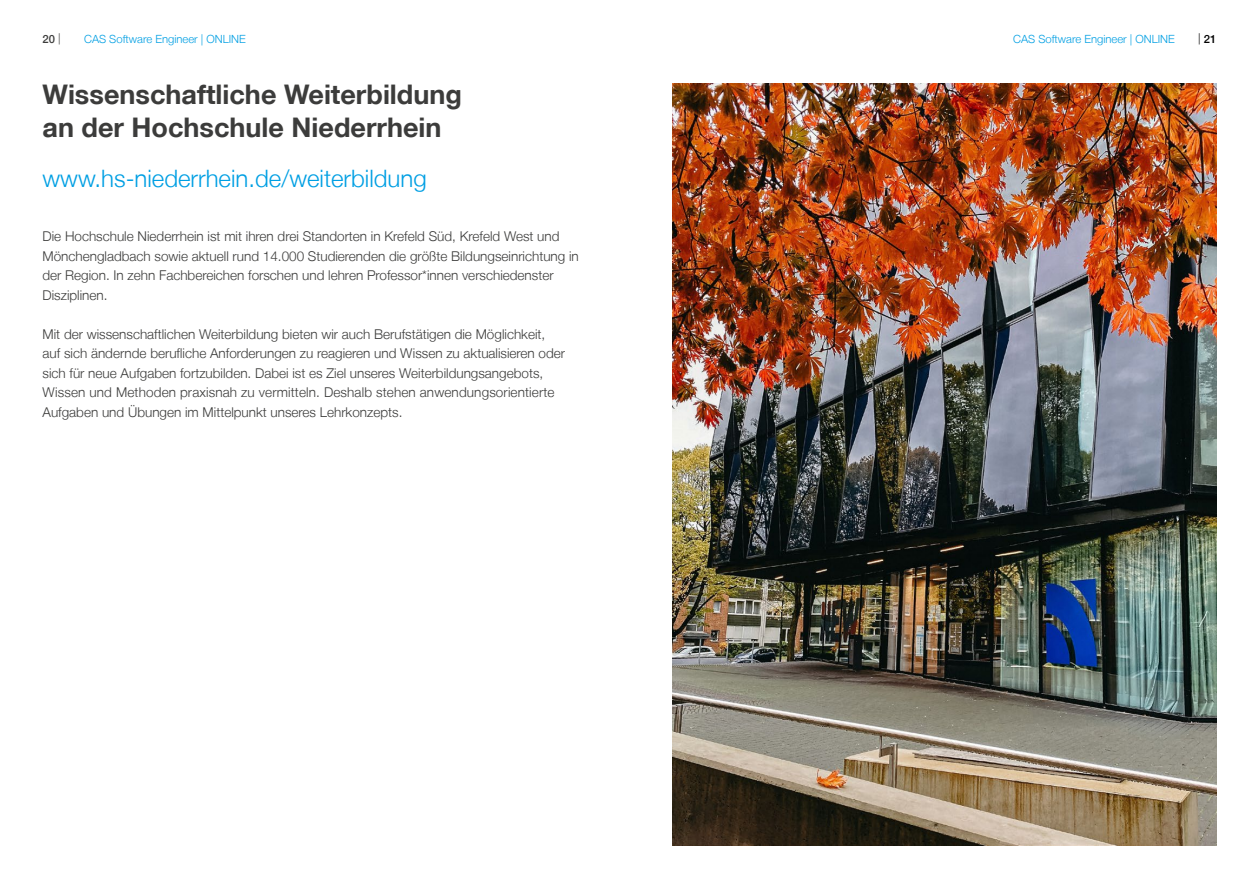
<style>
.page{position:relative;width:1259px;height:893px;background:#fff}
.page>*{position:absolute;margin:0;border:0;box-sizing:border-box;transform-origin:0 0}
.t1{font:700 27px/32.4px "Helvetica Neue LT";color:#3c3c3b}
.t2{font:300 24px "Helvetica Neue LT";color:#009fe3}
.t3{font:300 13.5px/19.5px "Helvetica Neue LT";color:#3c3c3b}
.t4{font:300 11.25px "Helvetica Neue LT";color:#009fe3}
.t5{font:500 11.25px "Helvetica Neue LT";color:#3c3c3b}
.t6{font:500 11.25px "Helvetica Neue LT";color:#000}
.s1{font-weight:300}
</style>
<div class="page">
<img style="left:672px;top:84px;width:544px;height:762px">
<p class="t5" style="left:43px;top:32px;width:20px">20<span class="s1">|</span></p>
<p class="t4" style="left:84px;top:32px;width:163px">CAS Software Engineer | ONLINE</p>
<p class="t4" style="left:1013px;top:32px;width:163px">CAS Software Engineer | ONLINE</p>
<p class="t6" style="left:1198px;top:33px;width:20px"><span class="s1">|</span> 21</p>
<h1 class="t1" style="left:43px;top:78px;width:421px">Wissenschaftliche Weiterbildung an der Hochschule Niederrhein</h1>
<h2 class="t2" style="left:43px;top:164px;width:386px">www.hs-niederrhein.de/weiterbildung</h2>
<p class="t3" style="left:43px;top:226px;width:538px">Die Hochschule Niederrhein ist mit ihren drei Standorten in Krefeld Süd, Krefeld West und Mönchengladbach sowie aktuell rund 14.000 Studierenden die größte Bildungseinrichtung in der Region. In zehn Fachbereichen forschen und lehren Professor*innen verschiedenster Disziplinen.</p>
<p class="t3" style="left:43px;top:324px;width:524px">Mit der wissenschaftlichen Weiterbildung bieten wir auch Berufstätigen die Möglichkeit, auf sich ändernde berufliche Anforderungen zu reagieren und Wissen zu aktualisieren oder sich für neue Aufgaben fortzubilden. Dabei ist es Ziel unseres Weiterbildungsangebots, Wissen und Methoden praxisnah zu vermitteln. Deshalb stehen anwendungsorientierte Aufgaben und Übungen im Mittelpunkt unseres Lehrkonzepts.</p>
</div>
